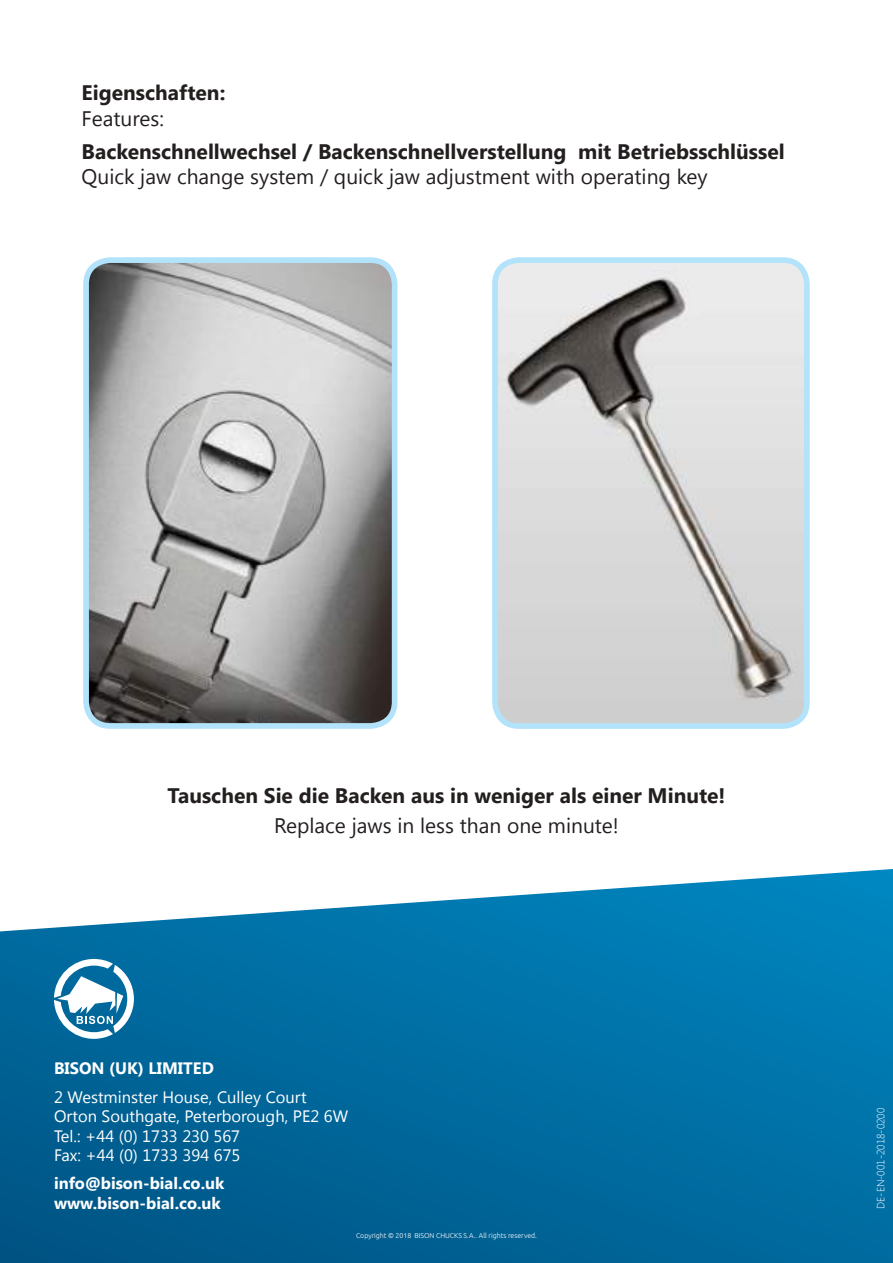
<style>
.page{position:relative;width:893px;height:1263px;background:#fff}
.page>*{position:absolute;margin:0;border:0;box-sizing:border-box;transform-origin:0 0}
.t1{font:700 21px "Segoe UI";color:#241f1f}
.t2{font:21px "Segoe UI";color:#241f1f}
.t3{font:16.5px/19.6px "Segoe UI";color:#fff}
.t4{font:700 16.5px/19.5px "Segoe UI";color:#fff}
.t5{font:300 10.5px "Segoe UI";color:#fff}
.t6{font:300 7.05px "Ubuntu";color:#fff}
</style>
<div class="page">
<svg style="left:0;top:869px;width:893px;height:394px;background:#1478a8"></svg>
<svg style="left:54px;top:959px;width:80px;height:80px"></svg>
<img style="left:90px;top:264px;width:300px;height:458px">
<div style="left:83px;top:257px;width:314px;height:472px;border:6px solid #b2e3fa;border-radius:24px"></div>
<img style="left:499px;top:264px;width:304px;height:458px">
<div style="left:492px;top:257px;width:318px;height:472px;border:6px solid #b2e3fa;border-radius:24px"></div>
<p class="t1" style="left:82px;top:78px;width:145px">Eigenschaften:</p>
<p class="t2" style="left:82px;top:103px;width:84px">Features:</p>
<p class="t1" style="left:82px;top:137px;width:705px">Backenschnellwechsel / Backenschnellverstellung mit Betriebsschlüssel</p>
<p class="t2" style="left:82px;top:162px;width:628px">Quick jaw change system / quick jaw adjustment with operating key</p>
<p class="t1" style="left:168px;top:781px;width:559px">Tauschen Sie die Backen aus in weniger als einer Minute!</p>
<p class="t2" style="left:274px;top:810px;width:346px">Replace jaws in less than one minute!</p>
<p class="t4" style="left:54px;top:1058px;width:161px">BISON (UK) LIMITED</p>
<p class="t3" style="left:54px;top:1086px;width:296px">2 Westminster House, Culley Court<br>Orton Southgate, Peterborough, PE2 6W<br>Tel.: +44 (0) 1733 230 567<br>Fax: +44 (0) 1733 394 675</p>
<p class="t4" style="left:54px;top:1173px;width:172px">info@bison-bial.co.uk www.bison-bial.co.uk</p>
<p class="t6" style="left:356px;top:1231px;width:182px">Copyright © 2018 BISON CHUCKS S.A.. All rights reserved.</p>
<p class="t5" style="left:873px;top:1209px;width:103px;rotate:-90deg">DE-EN-001-2018-0200</p>
</div>
